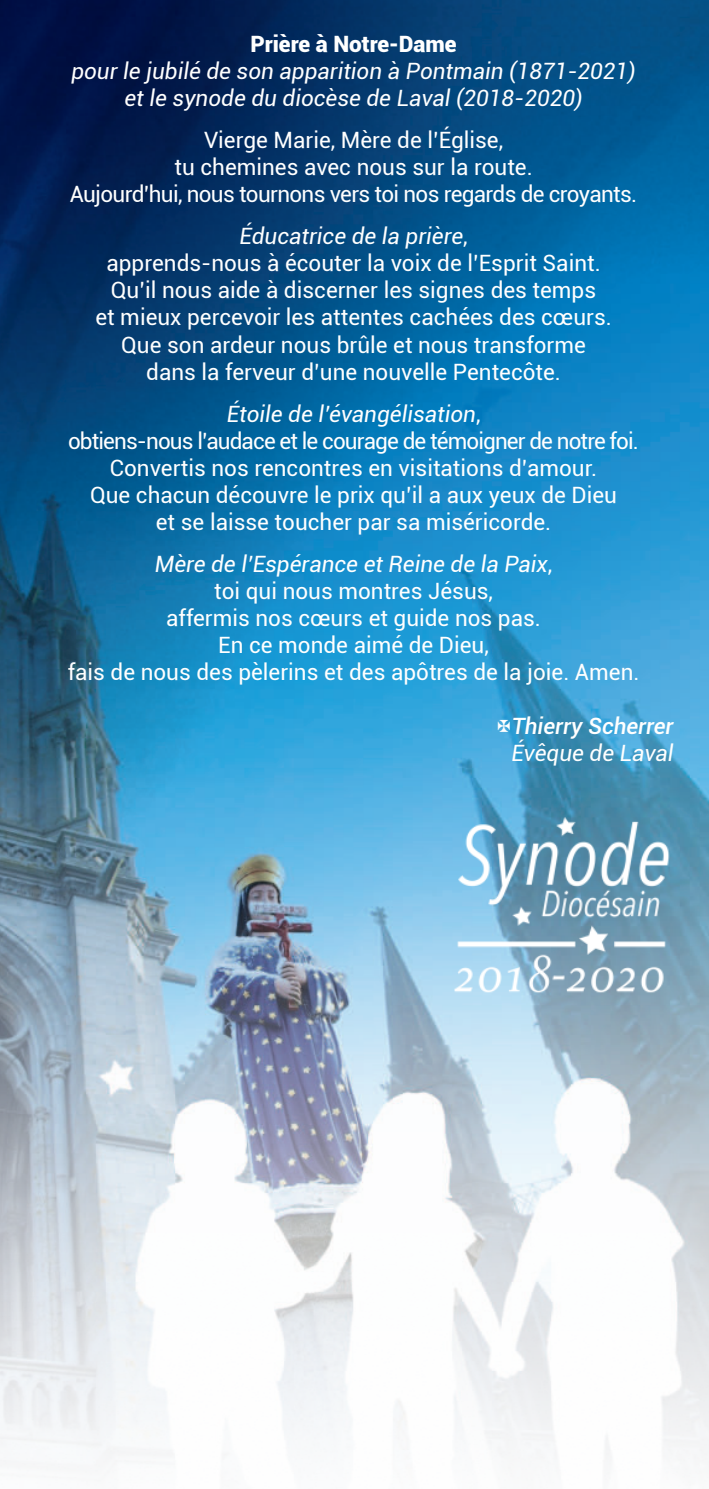
<style>
.page{position:relative;width:709px;height:1489px;background:#fff}
.page>*{position:absolute;margin:0;border:0;box-sizing:border-box;transform-origin:0 0}
.t1{font:22.5px/27px "Roboto";color:#fff;text-align:center}
.t2{font:22.5px/27px "Roboto";letter-spacing:-.02em;color:#fff;text-align:center}
.t3{font:italic 22.5px/27px "Roboto";color:#fff;text-align:center}
.t4{font:900 22.5px "Roboto";color:#fff}
.t5{font:italic 500 22.5px "Roboto";color:#fff}
.s1{font-style:italic}
</style>
<div class="page">
<img style="left:0;top:0;width:709px;height:866px">
<img style="left:429px;top:776px;width:265px;height:90px">
<img style="left:0;top:866px;width:709px;height:599px">
<svg style="left:498px;top:719px;width:12px;height:12px"></svg>
<p class="t4" style="left:250px;top:35px;width:208px">Prière à Notre-Dame</p>
<p class="t3" style="left:71px;top:59px;width:566px">pour le jubilé de son apparition à Pontmain (1871-2021) et le synode du diocèse de Laval (2018-2020)</p>
<p class="t2" style="left:70px;top:128px;width:569px">Vierge Marie, Mère de l’Église,<br>tu chemines avec nous sur la route.<br>Aujourd’hui, nous tournons vers toi nos regards de croyants.</p>
<p class="t1" style="left:95px;top:224px;width:518px"><span class="s1">Éducatrice de la prière</span>,<br>apprends-nous à écouter la voix de l’Esprit Saint.<br>Qu’il nous aide à discerner les signes des temps<br>et mieux percevoir les attentes cachées des cœurs.<br>Que son ardeur nous brûle et nous transforme dans la ferveur d’une nouvelle Pentecôte.</p>
<p class="t1" style="left:68px;top:401px;width:572px"><span class="s1">Étoile de l’évangélisation</span>,<br>obtiens-nous l’audace et le courage de témoigner de notre foi.<br>Convertis nos rencontres en visitations d’amour.<br>Que chacun découvre le prix qu’il a aux yeux de Dieu<br>et se laisse toucher par sa miséricorde.</p>
<p class="t1" style="left:68px;top:551px;width:573px"><span class="s1">Mère de l’Espérance et Reine de la Paix</span>,<br>toi qui nous montres Jésus,<br>affermis nos cœurs et guide nos pas.<br>En ce monde aimé de Dieu,<br>fais de nous des pèlerins et des apôtres de la joie. Amen.</p>
<p class="t5" style="left:511px;top:716px;width:163px">Thierry Scherrer</p>
<p class="t3" style="left:511px;top:740px;width:163px">Évêque de Laval</p>
</div>
